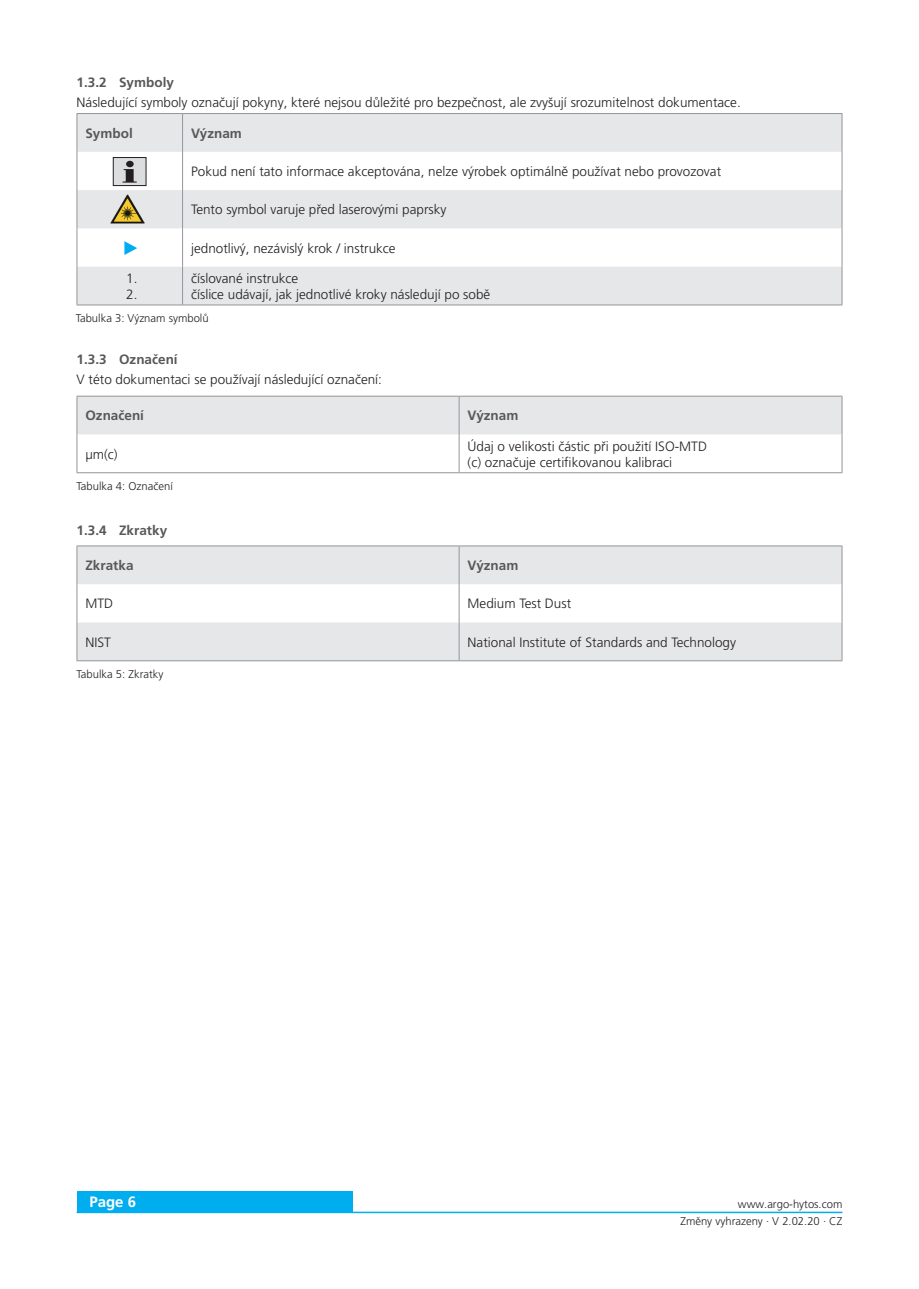
<style>
.page{position:relative;width:919px;height:1289px;background:#fff}
.page>*{position:absolute;margin:0;border:0;box-sizing:border-box;transform-origin:0 0}
.t1{font:700 15px "Frutiger LT Pro";color:#fff}
._06_Copytext{font:300 13.5px/16.2px "Frutiger LT Pro";color:#231f20}
._05_Subline_Copytext{font:700 13.5px "Frutiger LT Pro";color:#57585a}
.Überschrift_3{font:700 13.5px "Frutiger LT Pro";color:#57585a}
._08_Legend{font:300 11.25px "Frutiger LT Pro";color:#231f20}
</style>
<div class="page">
<div style="left:77px;top:1191px;width:275px;height:21px;background:#00aeef"></div>
<hr style="left:77px;top:1211px;width:765px;height:2px;background:#00aeef">
<svg style="left:78px;top:114px;width:763px;height:190px;fill:#e6e7e9"></svg>
<hr style="left:77px;top:113px;width:105px;height:1px;background:#939598">
<hr style="left:77px;top:114px;width:1px;height:38px;background:#939598">
<hr style="left:182px;top:113px;width:660px;height:1px;background:#939598">
<hr style="left:182px;top:114px;width:1px;height:38px;background:#939598">
<hr style="left:841px;top:114px;width:1px;height:38px;background:#939598">
<hr style="left:77px;top:152px;width:1px;height:38px;background:#939598">
<hr style="left:182px;top:152px;width:1px;height:38px;background:#939598">
<hr style="left:841px;top:152px;width:1px;height:38px;background:#939598">
<hr style="left:77px;top:190px;width:1px;height:38px;background:#939598">
<hr style="left:182px;top:190px;width:1px;height:38px;background:#939598">
<hr style="left:841px;top:190px;width:1px;height:38px;background:#939598">
<hr style="left:77px;top:228px;width:1px;height:39px;background:#939598">
<hr style="left:182px;top:228px;width:1px;height:39px;background:#939598">
<hr style="left:841px;top:228px;width:1px;height:39px;background:#939598">
<hr style="left:77px;top:267px;width:1px;height:37px;background:#939598">
<hr style="left:182px;top:267px;width:1px;height:37px;background:#939598">
<hr style="left:841px;top:267px;width:1px;height:37px;background:#939598">
<hr style="left:77px;top:304px;width:105px;height:1px;background:#939598">
<hr style="left:182px;top:304px;width:660px;height:1px;background:#939598">
<div style="left:78px;top:397px;width:763px;height:37px;background:#e6e7e9"></div>
<hr style="left:77px;top:396px;width:382px;height:1px;background:#939598">
<hr style="left:77px;top:396px;width:1px;height:38px;background:#939598">
<hr style="left:459px;top:396px;width:383px;height:1px;background:#939598">
<hr style="left:458px;top:396px;width:1px;height:38px;background:#939598">
<hr style="left:841px;top:396px;width:1px;height:38px;background:#939598">
<hr style="left:77px;top:434px;width:1px;height:38px;background:#939598">
<hr style="left:458px;top:434px;width:1px;height:38px;background:#939598">
<hr style="left:841px;top:434px;width:1px;height:38px;background:#939598">
<hr style="left:77px;top:472px;width:382px;height:1px;background:#939598">
<hr style="left:459px;top:472px;width:383px;height:1px;background:#939598">
<svg style="left:78px;top:546px;width:763px;height:114px;fill:#e6e7e9"></svg>
<hr style="left:77px;top:622px;width:1px;height:38px;background:#939598">
<hr style="left:458px;top:622px;width:1px;height:38px;background:#939598">
<hr style="left:841px;top:622px;width:1px;height:38px;background:#939598">
<hr style="left:77px;top:660px;width:382px;height:1px;background:#939598">
<hr style="left:459px;top:660px;width:383px;height:1px;background:#939598">
<hr style="left:77px;top:545px;width:382px;height:1px;background:#939598">
<hr style="left:77px;top:546px;width:1px;height:38px;background:#939598">
<hr style="left:459px;top:545px;width:383px;height:1px;background:#939598">
<hr style="left:458px;top:546px;width:1px;height:38px;background:#939598">
<hr style="left:841px;top:546px;width:1px;height:38px;background:#939598">
<hr style="left:77px;top:584px;width:1px;height:38px;background:#939598">
<hr style="left:458px;top:584px;width:1px;height:38px;background:#939598">
<hr style="left:841px;top:584px;width:1px;height:38px;background:#939598">
<img style="left:110px;top:195px;width:34px;height:28px">
<div style="left:113px;top:157px;width:33px;height:28px;background:#dcdddf"></div>
<div style="left:113px;top:157px;width:33px;height:29px;border:1px solid #231f20"></div>
<div style="left:126px;top:161px;width:8px;height:6px;background:#231f20;border-radius:50%"></div>
<svg style="left:122px;top:169px;width:15px;height:14px"></svg>
<svg style="left:124px;top:241px;width:13px;height:14px"></svg>
<p class="Überschrift_3" style="left:77px;top:74px;width:99px">1.3.2 Symboly</p>
<p class="_06_Copytext" style="left:77px;top:94px;width:665px">Následující symboly označují pokyny, které nejsou důležité pro bezpečnost, ale zvyšují srozumitelnost dokumentace.</p>
<p class="_05_Subline_Copytext" style="left:85px;top:125px;width:49px">Symbol</p>
<p class="_05_Subline_Copytext" style="left:191px;top:125px;width:52px">Význam</p>
<p class="_06_Copytext" style="left:191px;top:163px;width:531px">Pokud není tato informace akceptována, nelze výrobek optimálně používat nebo provozovat</p>
<p class="_06_Copytext" style="left:191px;top:202px;width:257px">Tento symbol varuje před laserovými paprsky</p>
<p class="_06_Copytext" style="left:191px;top:240px;width:206px">jednotlivý, nezávislý krok / instrukce</p>
<p class="_06_Copytext" style="left:126px;top:270px;width:13px">1.<br>2.</p>
<p class="_06_Copytext" style="left:191px;top:270px;width:109px">číslované instrukce</p>
<p class="_06_Copytext" style="left:191px;top:286px;width:301px">číslice udávají, jak jednotlivé kroky následují po sobě</p>
<p class="_08_Legend" style="left:76px;top:311px;width:134px">Tabulka 3: Význam symbolů</p>
<p class="Überschrift_3" style="left:77px;top:351px;width:103px">1.3.3 Označení</p>
<p class="_06_Copytext" style="left:77px;top:372px;width:307px">V této dokumentaci se používají následující označení:</p>
<p class="_05_Subline_Copytext" style="left:85px;top:408px;width:60px">Označení</p>
<p class="_05_Subline_Copytext" style="left:467px;top:408px;width:52px">Význam</p>
<p class="_06_Copytext" style="left:85px;top:446px;width:34px">µm(c)</p>
<p class="_06_Copytext" style="left:467px;top:438px;width:241px">Údaj o velikosti částic při použití ISO-MTD</p>
<p class="_06_Copytext" style="left:467px;top:454px;width:206px">(c) označuje certifikovanou kalibraci</p>
<p class="_08_Legend" style="left:77px;top:479px;width:98px">Tabulka 4: Označení</p>
<p class="Überschrift_3" style="left:77px;top:522px;width:92px">1.3.4 Zkratky</p>
<p class="_05_Subline_Copytext" style="left:85px;top:557px;width:50px">Zkratka</p>
<p class="_05_Subline_Copytext" style="left:467px;top:557px;width:52px">Význam</p>
<p class="_06_Copytext" style="left:85px;top:595px;width:29px">MTD</p>
<p class="_06_Copytext" style="left:467px;top:595px;width:105px">Medium Test Dust</p>
<p class="_06_Copytext" style="left:85px;top:634px;width:27px">NIST</p>
<p class="_06_Copytext" style="left:467px;top:634px;width:270px">National Institute of Standards and Technology</p>
<p class="_08_Legend" style="left:77px;top:667px;width:88px">Tabulka 5: Zkratky</p>
<p class="t1" style="left:89px;top:1193px;width:48px">Page 6</p>
<p class="_08_Legend" style="left:738px;top:1197px;width:106px">www.argo-hytos.com</p>
<p class="_08_Legend" style="left:680px;top:1214px;width:163px">Změny vyhrazeny · V 2.02.20 · CZ</p>
</div>
